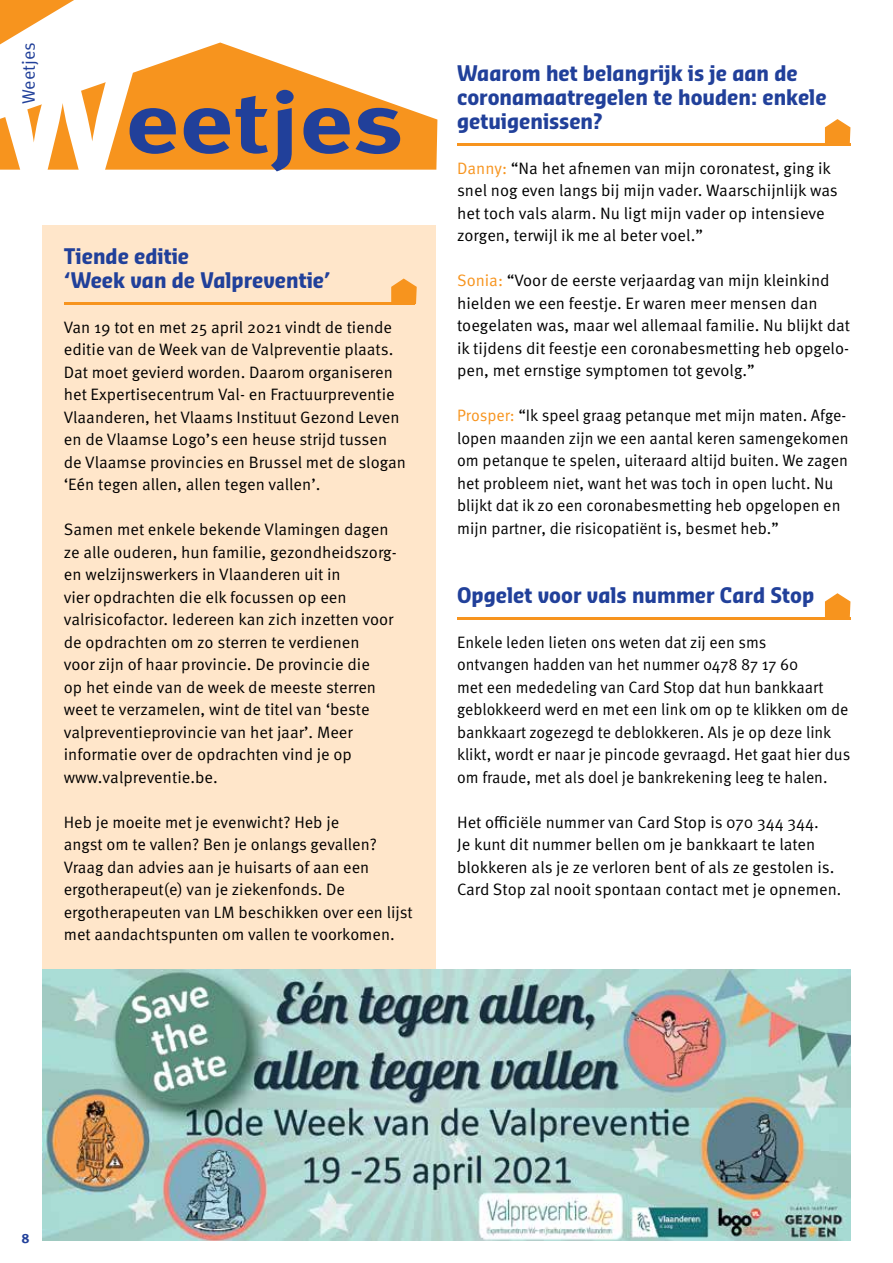
<style>
.page{position:relative;width:893px;height:1263px;background:#fff}
.page>*{position:absolute;margin:0;border:0;box-sizing:border-box;transform-origin:0 0}
.t1{font:700 85.2px "Meta OT";color:#21409a;scale:1.23 1}
.t2{font:700 21px/24px "Sansa Con Pro";color:#21409a}
.t3{font:18px "Meta OT Norm";letter-spacing:-.005em;color:#21409a}
.t4{font:16.5px/22.5px "Meta OT Norm";color:#000}
.t5{font:16.5px/22.5px "Meta OT Norm";color:#000;scale:.96 1}
.t6{font:700 13.5px "Meta OT";color:#21409a}
.s1{font-size:141.15px;color:#fff}
.s2{color:#f7941e}
</style>
<div class="page">
<div style="left:43px;top:225px;width:393px;height:995px;background:#ffe6ca"></div>
<svg style="left:0;top:0;width:74px;height:43px"></svg>
<svg style="left:0;top:43px;width:437px;height:127px;fill:#f7941e"></svg>
<svg style="left:391px;top:279px;width:26px;height:25px"></svg>
<hr style="left:64px;top:303px;width:351px;height:2px;background:#f7941e">
<img style="left:43px;top:969px;width:807px;height:271px">
<svg style="left:825px;top:119px;width:25px;height:24px"></svg>
<hr style="left:457px;top:143px;width:393px;height:2px;background:#f7941e">
<svg style="left:825px;top:593px;width:25px;height:24px"></svg>
<hr style="left:457px;top:617px;width:393px;height:3px;background:#f7941e">
<p class="t3" style="left:18px;top:104px;width:63px;rotate:-90deg">Weetjes</p>
<h1 class="t1" style="left:-9px;top:69px;width:337px"><span class="s1">W</span>eetjes</h1>
<p class="t2" style="left:64px;top:244px;width:267px">Tiende editie<br>‘Week van de Valpreventie’</p>
<p class="t4" style="left:64px;top:316px;width:344px">Van 19 tot en met 25 april 2021 vindt de tiende editie van de Week van de Valpreventie plaats.<br>Dat moet gevierd worden. Daarom organiseren het Expertisecentrum Val- en Fractuurpreventie Vlaanderen, het Vlaams Instituut Gezond Leven en de Vlaamse Logo’s een heuse strijd tussen de Vlaamse provincies en Brussel met de slogan ‘Eén tegen allen, allen tegen vallen’.</p>
<p class="t4" style="left:64px;top:518px;width:334px">Samen met enkele bekende Vlamingen dagen ze alle ouderen, hun familie, gezondheidszorg&shy;en welzijnswerkers in Vlaanderen uit in<br>vier opdrachten die elk focussen op een valrisicofactor. Iedereen kan zich inzetten voor de opdrachten om zo sterren te verdienen<br>voor zijn of haar provincie. De provincie die<br>op het einde van de week de meeste sterren weet te verzamelen, wint de titel van ‘beste valpreventieprovincie van het jaar’. Meer informatie over de opdrachten vind je op www.valpreventie.be.</p>
<p class="t4" style="left:64px;top:811px;width:350px">Heb je moeite met je evenwicht? Heb je<br>angst om te vallen? Ben je onlangs gevallen?<br>Vraag dan advies aan je huisarts of aan een ergotherapeut(e) van je ziekenfonds. De ergotherapeuten van LM beschikken over een lijst met aandachtspunten om vallen te voorkomen.</p>
<p class="t2" style="left:457px;top:61px;width:371px">Waarom het belangrijk is je aan de coronamaatregelen te houden: enkele getuigenissen?</p>
<p class="t4" style="left:457px;top:157px;width:382px"><span class="s2">Danny:</span> “Na het afnemen van mijn coronatest, ging ik snel nog even langs bij mijn vader. Waarschijnlijk was het toch vals alarm. Nu ligt mijn vader op intensieve zorgen, terwijl ik me al beter voel.”</p>
<p class="t4" style="left:457px;top:270px;width:395px"><span class="s2">Sonia:</span> “Voor de eerste verjaardag van mijn kleinkind hielden we een feestje. Er waren meer mensen dan toegelaten was, maar wel allemaal familie. Nu blijkt dat ik tijdens dit feestje een coronabesmetting heb opgelo&shy;pen, met ernstige symptomen tot gevolg.”</p>
<p class="t4" style="left:457px;top:405px;width:393px"><span class="s2">Prosper:</span> “Ik speel graag petanque met mijn maten. Afge&shy;lopen maanden zijn we een aantal keren samengekomen om petanque te spelen, uiteraard altijd buiten. We zagen het probleem niet, want het was toch in open lucht. Nu blijkt dat ik zo een coronabesmetting heb opgelopen en mijn partner, die risicopatiënt is, besmet heb.”</p>
<p class="t2" style="left:457px;top:583px;width:359px">Opgelet voor vals nummer Card Stop</p>
<p class="t5" style="left:457px;top:631px;width:411px">Enkele leden lieten ons weten dat zij een sms<br>ontvangen hadden van het nummer 0478 87 17 60<br>met een mededeling van Card Stop dat hun bankkaart geblokkeerd werd en met een link om op te klikken om de bankkaart zogezegd te deblokkeren. Als je op deze link klikt, wordt er naar je pincode gevraagd. Het gaat hier dus om fraude, met als doel je bankrekening leeg te halen.</p>
<p class="t4" style="left:457px;top:811px;width:386px">Het officiële nummer van Card Stop is 070 344 344.<br>Je kunt dit nummer bellen om je bankkaart te laten blokkeren als je ze verloren bent of als ze gestolen is.<br>Card Stop zal nooit spontaan contact met je opnemen.</p>
<p class="t6" style="left:21px;top:1230px;width:10px">8</p>
</div>
